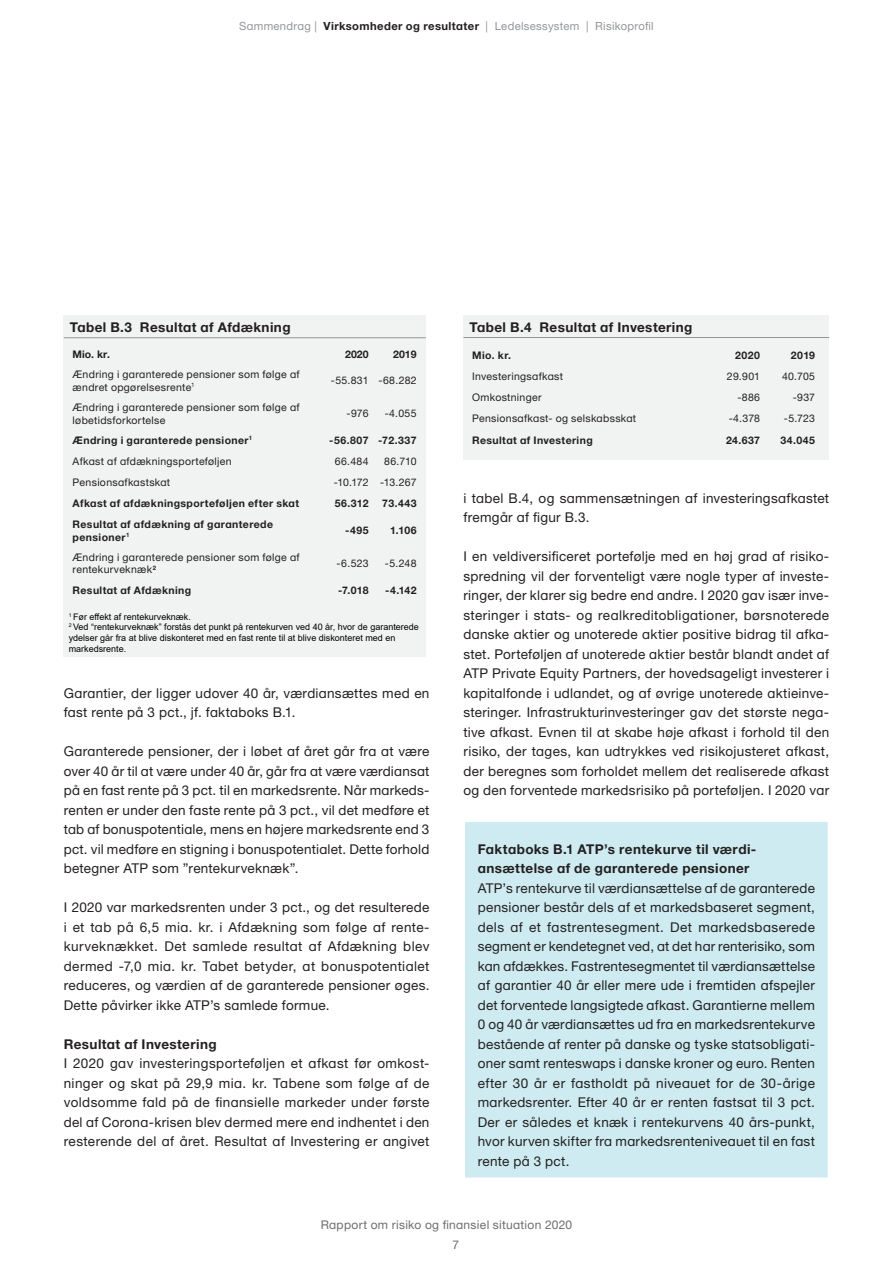
<style>
.page{position:relative;width:893px;height:1263px;background:#fff}
.page>*{position:absolute;margin:0;border:0;box-sizing:border-box;transform-origin:0 0}
.Brødtekst{font:13.5px/19.5px "Helvetica Neue ATP Body";letter-spacing:.02em;color:#231f20;text-align:justify}
.Brødtekst-2{font:700 13.5px "Helvetica Neue ATP Body";letter-spacing:.03em;color:#231f20}
.t1{font:12px "Helvetica Neue ATP Body";letter-spacing:.025em;color:#6c6d70}
.t2{font:11.25px "Helvetica Neue ATP Body";letter-spacing:.025em;color:#939598}
.tabeltekst{font:10.5px/12.6px "Helvetica Neue ATP Body";letter-spacing:.03em;color:#231f20}
.tabeltekst-2{font:700 10.5px/12.6px "Helvetica Neue ATP Body";letter-spacing:.04em;color:#231f20}
.t3{font:9px/10.8px "Arial";color:#000}
.s1{font-weight:700;color:#231f20}
</style>
<div class="page">
<div style="left:464px;top:821px;width:364px;height:357px;background:#cdebf0"></div>
<div style="left:463px;top:820px;width:366px;height:359px;border:2px solid #fff"></div>
<div style="left:64px;top:337px;width:362px;height:320px;background:#f0f3f2"></div>
<svg style="left:323px;top:338px;width:98px;height:1px"></svg>
<div style="left:64px;top:315px;width:362px;height:23px;background:#f0f3f2"></div>
<hr style="left:64px;top:337px;width:362px;height:1px;background:#919396">
<div style="left:464px;top:338px;width:365px;height:121px;background:#f0f3f2"></div>
<div style="left:463px;top:315px;width:366px;height:22px;background:#f0f3f2"></div>
<hr style="left:463px;top:337px;width:366px;height:1px;background:#919396">
<p class="t2" style="left:239px;top:20px;width:416px">Sammendrag | <span class="s1">Virksomheder og resultater</span> | Ledelsessystem | Risikoprofil</p>
<p class="Brødtekst-2" style="left:70px;top:319px;width:222px">Tabel B.3 Resultat af Afdækning</p>
<p class="tabeltekst-2" style="left:73px;top:347px;width:39px">Mio. kr.</p>
<p class="tabeltekst-2" style="left:345px;top:347px;width:25px">2020</p>
<p class="tabeltekst-2" style="left:393px;top:347px;width:25px">2019</p>
<p class="tabeltekst" style="left:73px;top:368px;width:228px">Ændring i garanterede pensioner som følge af ændret opgørelsesrente<sup>1</sup></p>
<p class="tabeltekst" style="left:331px;top:374px;width:39px">-55.831</p>
<p class="tabeltekst" style="left:378px;top:374px;width:40px">-68.282</p>
<p class="tabeltekst" style="left:73px;top:401px;width:228px">Ændring i garanterede pensioner som følge af løbetidsforkortelse</p>
<p class="tabeltekst" style="left:347px;top:407px;width:23px">-976</p>
<p class="tabeltekst" style="left:385px;top:407px;width:33px">-4.055</p>
<p class="tabeltekst-2" style="left:73px;top:434px;width:181px">Ændring i garanterede pensioner<sup>1</sup></p>
<p class="tabeltekst-2" style="left:329px;top:434px;width:41px">-56.807</p>
<p class="tabeltekst-2" style="left:378px;top:434px;width:40px">-72.337</p>
<p class="tabeltekst" style="left:73px;top:454px;width:161px">Afkast af afdækningsporteføljen</p>
<p class="tabeltekst" style="left:335px;top:454px;width:35px">66.484</p>
<p class="tabeltekst" style="left:384px;top:454px;width:34px">86.710</p>
<p class="tabeltekst" style="left:73px;top:476px;width:99px">Pensionsafkastskat</p>
<p class="tabeltekst" style="left:334px;top:476px;width:36px">-10.172</p>
<p class="tabeltekst" style="left:380px;top:476px;width:38px">-13.267</p>
<p class="tabeltekst-2" style="left:73px;top:497px;width:228px">Afkast af afdækningsporteføljen efter skat</p>
<p class="tabeltekst-2" style="left:335px;top:497px;width:35px">56.312</p>
<p class="tabeltekst-2" style="left:382px;top:497px;width:36px">73.443</p>
<p class="tabeltekst-2" style="left:73px;top:518px;width:202px">Resultat af afdækning af garanterede pensioner<sup>1</sup></p>
<p class="tabeltekst-2" style="left:345px;top:524px;width:25px">-495</p>
<p class="tabeltekst-2" style="left:390px;top:524px;width:28px">1.106</p>
<p class="tabeltekst" style="left:73px;top:551px;width:228px">Ændring i garanterede pensioner som følge af rentekurveknæk<sup>2</sup></p>
<p class="tabeltekst" style="left:337px;top:557px;width:33px">-6.523</p>
<p class="tabeltekst" style="left:385px;top:557px;width:33px">-5.248</p>
<p class="tabeltekst-2" style="left:73px;top:584px;width:120px">Resultat af Afdækning</p>
<p class="tabeltekst-2" style="left:338px;top:584px;width:32px">-7.018</p>
<p class="tabeltekst-2" style="left:385px;top:584px;width:33px">-4.142</p>
<p class="t3" style="left:69px;top:611px;width:124px"><sup>1</sup> Før effekt af rentekurveknæk.</p>
<p class="t3" style="left:69px;top:622px;width:352px"><sup>2</sup> Ved “rentekurveknæk” forstås det punkt på rentekurven ved 40 år, hvor de garanterede ydelser går fra at blive diskonteret med en fast rente til at blive diskonteret med en markedsrente.</p>
<p class="Brødtekst" style="left:64px;top:683px;width:367px">Garantier, der ligger udover 40 år, værdiansættes med en fast rente på 3 pct., jf. faktaboks B.1.</p>
<p class="Brødtekst" style="left:64px;top:741px;width:367px">Garanterede pensioner, der i løbet af året går fra at være over 40 år til at være under 40 år, går fra at være værdiansat på en fast rente på 3 pct. til en markedsrente. Når markeds&shy;renten er under den faste rente på 3 pct., vil det medføre et tab af bonuspotentiale, mens en højere markedsrente end 3 pct. vil medføre en stigning i bonuspotentialet. Dette forhold betegner ATP som ”rentekurveknæk”.</p>
<p class="Brødtekst" style="left:64px;top:897px;width:367px">I 2020 var markedsrenten under 3 pct., og det resulterede i et tab på 6,5 mia. kr. i Afdækning som følge af rente&shy;kurveknækket. Det samlede resultat af Afdækning blev dermed -7,0 mia. kr. Tabet betyder, at bonuspotentialet reduceres, og værdien af de garanterede pensioner øges.<br>Dette påvirker ikke ATP’s samlede formue.</p>
<p class="Brødtekst-2" style="left:64px;top:1035px;width:154px">Resultat af Investering</p>
<p class="Brødtekst" style="left:64px;top:1053px;width:367px">I 2020 gav investeringsporteføljen et afkast før omkost&shy;ninger og skat på 29,9 mia. kr. Tabene som følge af de voldsomme fald på de finansielle markeder under første del af Corona-krisen blev dermed mere end indhentet i den resterende del af året. Resultat af Investering er angivet</p>
<p class="Brødtekst-2" style="left:469px;top:318px;width:224px">Tabel B.4 Resultat af Investering</p>
<p class="tabeltekst-2" style="left:472px;top:349px;width:40px">Mio. kr.</p>
<p class="tabeltekst-2" style="left:735px;top:349px;width:26px">2020</p>
<p class="tabeltekst-2" style="left:791px;top:349px;width:26px">2019</p>
<p class="tabeltekst" style="left:472px;top:370px;width:92px">Investeringsafkast</p>
<p class="tabeltekst" style="left:727px;top:370px;width:35px">29.901</p>
<p class="tabeltekst" style="left:782px;top:370px;width:34px">40.705</p>
<p class="tabeltekst" style="left:472px;top:391px;width:71px">Omkostninger</p>
<p class="tabeltekst" style="left:737px;top:391px;width:24px">-886</p>
<p class="tabeltekst" style="left:793px;top:391px;width:24px">-937</p>
<p class="tabeltekst" style="left:472px;top:412px;width:166px">Pensionsafkast- og selskabsskat</p>
<p class="tabeltekst" style="left:729px;top:412px;width:33px">-4.378</p>
<p class="tabeltekst" style="left:784px;top:412px;width:33px">-5.723</p>
<p class="tabeltekst-2" style="left:472px;top:433px;width:122px">Resultat af Investering</p>
<p class="tabeltekst-2" style="left:726px;top:433px;width:36px">24.637</p>
<p class="tabeltekst-2" style="left:780px;top:433px;width:36px">34.045</p>
<p class="Brødtekst" style="left:463px;top:488px;width:367px">i tabel B.4, og sammensætningen af investeringsafkastet fremgår af figur B.3.</p>
<p class="Brødtekst" style="left:463px;top:546px;width:367px">I en veldiversificeret portefølje med en høj grad af risiko&shy;spredning vil der forventeligt være nogle typer af investe&shy;ringer, der klarer sig bedre end andre. I 2020 gav især inve&shy;steringer i stats- og realkreditobligationer, børsnoterede danske aktier og unoterede aktier positive bidrag til afka&shy;stet. Porteføljen af unoterede aktier består blandt andet af ATP Private Equity Partners, der hovedsageligt investerer i kapitalfonde i udlandet, og af øvrige unoterede aktieinve&shy;steringer. Infrastrukturinvesteringer gav det største nega&shy;tive afkast. Evnen til at skabe høje afkast i forhold til den risiko, der tages, kan udtrykkes ved risikojusteret afkast, der beregnes som forholdet mellem det realiserede afkast og den forventede markedsrisiko på porteføljen. I 2020 var</p>
<p class="Brødtekst-2" style="left:478px;top:840px;width:280px">Faktaboks B.1 ATP’s rentekurve til værdi-</p>
<p class="Brødtekst-2" style="left:478px;top:860px;width:273px">ansættelse af de garanterede pensioner</p>
<p class="Brødtekst" style="left:478px;top:878px;width:339px">ATP’s rentekurve til værdiansættelse af de garanterede pensioner består dels af et markedsbaseret segment, dels af et fastrentesegment. Det markedsbaserede segment er kendetegnet ved, at det har renterisiko, som kan afdækkes. Fastrentesegmentet til værdiansættelse af garantier 40 år eller mere ude i fremtiden afspejler det forventede langsigtede afkast. Garantierne mellem 0 og 40 år værdiansættes ud fra en markedsrentekurve bestående af renter på danske og tyske statsobligati&shy;oner samt renteswaps i danske kroner og euro. Renten efter 30 år er fastholdt på niveauet for de 30-årige markedsrenter. Efter 40 år er renten fastsat til 3 pct.<br>Der er således et knæk i rentekurvens 40 års-punkt, hvor kurven skifter fra markedsrenteniveauet til en fast rente på 3 pct.</p>
<p class="t1" style="left:321px;top:1218px;width:253px">Rapport om risiko og finansiel situation 2020</p>
<p class="t1" style="left:452px;top:1238px;width:8px">7</p>
</div>
